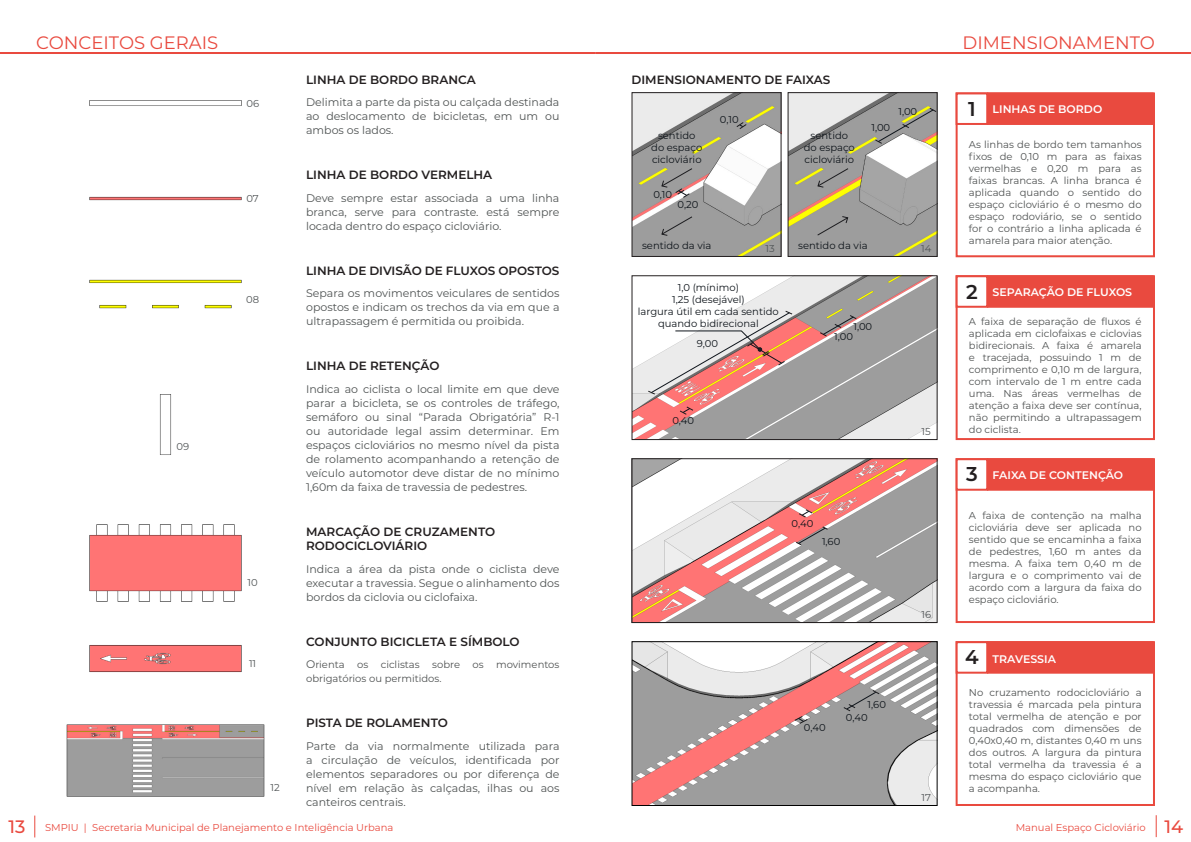
<style>
.page{position:relative;width:1191px;height:842px;background:#fff}
.page>*{position:absolute;margin:0;border:0;box-sizing:border-box;transform-origin:0 0}
.Cotas_Imagens{font:600 20px "Montserrat";color:#231f20}
.Cabeçalho{font:18px "Montserrat";color:#e94a3f}
.t1{font:500 18px "Montserrat";color:#e94a3f}
.Subtitulo_corpo{font:600 12px/14.4px "Montserrat";color:#231f20}
.t2{font:11px/14px "Montserrat";color:#4f5353;text-align:justify}
.Cotas_Imagens-2{font:600 11px "Montserrat";color:#fff}
.t3{font:10px/12px "Montserrat";color:#4f5252;text-align:justify}
.t4{font:10px/12px "Montserrat";color:#0e141a;text-align:center}
.Rodapé_Texto{font:10px "Montserrat";color:#e94a3f}
.Cotas_Imagens-3{font:10px "Montserrat";color:#515557}
.s1{font-size:11px;color:#4f5353}
</style>
<div class="page">
<svg style="left:1155px;top:815px;width:1px;height:22px"></svg>
<hr style="left:0;top:52px;width:595px;height:2px;background:#e94a3f">
<svg style="left:34px;top:815px;width:1px;height:22px"></svg>
<img style="left:89px;top:196px;width:153px;height:5px">
<img style="left:89px;top:279px;width:153px;height:30px">
<img style="left:159px;top:394px;width:13px;height:61px">
<img style="left:89px;top:524px;width:153px;height:78px">
<img style="left:89px;top:645px;width:153px;height:27px">
<img style="left:66px;top:724px;width:199px;height:73px">
<img style="left:89px;top:100px;width:153px;height:6px">
<hr style="left:595px;top:52px;width:596px;height:2px;background:#e94a3f">
<img style="left:633px;top:460px;width:302px;height:161px">
<div style="left:955px;top:458px;width:200px;height:165px;border:2px solid #e94a3f"></div>
<div style="left:955px;top:458px;width:33px;height:33px;background:#fff;border:2px solid #e94a3f"></div>
<div style="left:987px;top:458px;width:166px;height:33px;background:#e94a3f;border:2px solid #e94a3f"></div>
<div style="left:631px;top:458px;width:306px;height:165px;border:1px solid #231f20"></div>
<svg style="left:795px;top:526px;width:34px;height:20px"></svg>
<svg style="left:798px;top:508px;width:15px;height:10px"></svg>
<div style="left:955px;top:275px;width:200px;height:165px;border:2px solid #e94a3f"></div>
<div style="left:955px;top:275px;width:33px;height:33px;background:#fff;border:2px solid #e94a3f"></div>
<div style="left:987px;top:275px;width:166px;height:33px;background:#e94a3f;border:2px solid #e94a3f"></div>
<img style="left:633px;top:277px;width:302px;height:161px">
<div style="left:631px;top:275px;width:306px;height:165px;border:1px solid #231f20"></div>
<svg style="left:819px;top:314px;width:38px;height:23px"></svg>
<svg style="left:678px;top:406px;width:16px;height:10px"></svg>
<img style="left:633px;top:643px;width:302px;height:161px">
<div style="left:631px;top:641px;width:306px;height:165px;border:1px solid #000"></div>
<div style="left:955px;top:641px;width:200px;height:165px;border:2px solid #e94a3f"></div>
<div style="left:955px;top:641px;width:33px;height:33px;background:#fff;border:2px solid #e94a3f"></div>
<div style="left:987px;top:641px;width:166px;height:33px;background:#e94a3f;border:2px solid #e94a3f"></div>
<svg style="left:842px;top:689px;width:38px;height:23px"></svg>
<svg style="left:793px;top:715px;width:15px;height:10px"></svg>
<img style="left:633px;top:94px;width:146px;height:161px">
<div style="left:631px;top:92px;width:150px;height:165px;border:1px solid #231f20"></div>
<img style="left:789px;top:94px;width:146px;height:161px">
<div style="left:787px;top:92px;width:150px;height:165px;border:1px solid #231f20"></div>
<svg style="left:660px;top:215px;width:33px;height:22px"></svg>
<svg style="left:660px;top:167px;width:33px;height:32px"></svg>
<svg style="left:735px;top:121px;width:12px;height:9px"></svg>
<div style="left:955px;top:92px;width:200px;height:165px;border:2px solid #e94a3f"></div>
<div style="left:955px;top:92px;width:33px;height:33px;background:#fff;border:2px solid #e94a3f"></div>
<div style="left:987px;top:92px;width:166px;height:33px;background:#e94a3f;border:2px solid #e94a3f"></div>
<svg style="left:816px;top:215px;width:33px;height:21px"></svg>
<svg style="left:816px;top:167px;width:33px;height:21px"></svg>
<svg style="left:874px;top:107px;width:63px;height:38px;background:#a7a596"></svg>
<svg style="left:647px;top:310px;width:146px;height:85px"></svg>
<p class="Cabeçalho" style="left:36px;top:30px;width:184px">CONCEITOS GERAIS</p>
<p class="Cotas_Imagens-3" style="left:176px;top:440px;width:14px">09</p>
<p class="Cotas_Imagens-3" style="left:246px;top:97px;width:14px">06</p>
<p class="Cotas_Imagens-3" style="left:246px;top:192px;width:14px">07</p>
<p class="Cotas_Imagens-3" style="left:246px;top:293px;width:14px">08</p>
<p class="Cotas_Imagens-3" style="left:247px;top:576px;width:12px">10</p>
<p class="Cotas_Imagens-3" style="left:249px;top:656px;width:9px">11</p>
<p class="Cotas_Imagens-3" style="left:270px;top:781px;width:11px">12</p>
<p class="Subtitulo_corpo" style="left:306px;top:72px;width:171px">LINHA DE BORDO BRANCA</p>
<p class="t2" style="left:306px;top:95px;width:255px">Delimita a parte da pista ou calçada destinada ao deslocamento de bicicletas, em um ou ambos os lados.</p>
<p class="Subtitulo_corpo" style="left:306px;top:167px;width:188px">LINHA DE BORDO VERMELHA</p>
<p class="t2" style="left:306px;top:190px;width:255px">Deve sempre estar associada a uma linha branca, serve para contraste. está sempre locada dentro do espaço cicloviário.</p>
<p class="Subtitulo_corpo" style="left:306px;top:263px;width:255px">LINHA DE DIVISÃO DE FLUXOS OPOSTOS</p>
<p class="t2" style="left:306px;top:286px;width:255px">Separa os movimentos veiculares de sentidos opostos e indicam os trechos da via em que a ultrapassagem é permitida ou proibida.</p>
<p class="Subtitulo_corpo" style="left:306px;top:358px;width:135px">LINHA DE RETENÇÃO</p>
<p class="t2" style="left:306px;top:382px;width:255px">Indica ao ciclista o local limite em que deve parar a bicicleta, se os controles de tráfego, semáforo ou sinal “Parada Obrigatória” R-1 ou autoridade legal assim determinar. Em espaços cicloviários no mesmo nível da pista de rolamento acompanhando a retenção de veículo automotor deve distar de no mínimo 1,60m da faixa de travessia de pedestres.</p>
<p class="Subtitulo_corpo" style="left:306px;top:524px;width:191px">MARCAÇÃO DE CRUZAMENTO<br>RODOCICLOVIÁRIO</p>
<p class="t2" style="left:306px;top:561px;width:255px">Indica a área da pista onde o ciclista deve executar a travessia. Segue o alinhamento dos bordos da ciclovia ou ciclofaixa.</p>
<p class="Subtitulo_corpo" style="left:306px;top:634px;width:215px">CONJUNTO BICICLETA E SÍMBOLO</p>
<p class="t3" style="left:306px;top:657px;width:255px;line-height:14px"><span class="s1">O</span>rienta os ciclistas sobre os movimentos obrigatórios ou permitidos.</p>
<p class="Subtitulo_corpo" style="left:306px;top:715px;width:143px">PISTA DE ROLAMENTO</p>
<p class="t2" style="left:306px;top:739px;width:255px">Parte da via normalmente utilizada para a circulação de veículos, identificada por elementos separadores ou por diferença de nível em relação às calçadas, ilhas ou aos canteiros centrais.</p>
<p class="Subtitulo_corpo" style="left:631px;top:72px;width:200px">DIMENSIONAMENTO DE FAIXAS</p>
<p class="t4" style="left:658px;top:129px;width:39px">sentido</p>
<p class="t4" style="left:651px;top:141px;width:53px">do espaço</p>
<p class="t4" style="left:652px;top:153px;width:51px">cicloviário</p>
<p class="t4" style="left:653px;top:189px;width:20px">0,10</p>
<p class="t4" style="left:677px;top:198px;width:22px">0,20</p>
<p class="t4" style="left:642px;top:239px;width:71px">sentido da via</p>
<p class="t4" style="left:720px;top:113px;width:20px">0,10</p>
<p class="t4" style="left:810px;top:129px;width:39px">sentido</p>
<p class="t4" style="left:804px;top:141px;width:53px">do espaço</p>
<p class="t4" style="left:804px;top:153px;width:51px">cicloviário</p>
<p class="t4" style="left:871px;top:121px;width:20px">1,00</p>
<p class="t4" style="left:898px;top:105px;width:20px">1,00</p>
<p class="t4" style="left:798px;top:239px;width:71px">sentido da via</p>
<p class="Cotas_Imagens-3" style="left:765px;top:241px;width:9px">13</p>
<p class="Cotas_Imagens-3" style="left:921px;top:241px;width:12px">14</p>
<p class="t4" style="left:678px;top:282px;width:63px">1,0 (mínimo)</p>
<p class="t4" style="left:672px;top:294px;width:74px">1,25 (desejável)</p>
<p class="t4" style="left:638px;top:306px;width:142px">largura útil em cada sentido quando bidirecional</p>
<p class="t4" style="left:697px;top:337px;width:23px">9,00</p>
<p class="t4" style="left:672px;top:414px;width:23px">0,40</p>
<p class="t4" style="left:853px;top:320px;width:20px">1,00</p>
<p class="t4" style="left:834px;top:331px;width:20px">1,00</p>
<p class="t4" style="left:791px;top:517px;width:23px">0,40</p>
<p class="t4" style="left:822px;top:535px;width:20px">1,60</p>
<p class="t4" style="left:804px;top:721px;width:23px">0,40</p>
<p class="t4" style="left:867px;top:698px;width:20px">1,60</p>
<p class="t4" style="left:846px;top:711px;width:23px">0,40</p>
<p class="Cotas_Imagens-3" style="left:921px;top:425px;width:11px">15</p>
<p class="Cotas_Imagens-3" style="left:921px;top:608px;width:11px">16</p>
<p class="Cotas_Imagens-3" style="left:921px;top:790px;width:11px">17</p>
<p class="Cabeçalho" style="left:962px;top:30px;width:194px">DIMENSIONAMENTO</p>
<p class="Cotas_Imagens" style="left:968px;top:94px;width:9px">1</p>
<p class="Cotas_Imagens-2" style="left:992px;top:101px;width:111px">LINHAS DE BORDO</p>
<p class="t3" style="left:969px;top:138px;width:174px">As linhas de bordo tem tamanhos fixos de 0,10 m para as faixas vermelhas e 0,20 m para as faixas brancas. A linha branca é aplicada quando o sentido do espaço cicloviário é o mesmo do espaço rodoviário, se o sentido for o contrário a linha aplicada é amarela para maior atenção.</p>
<p class="Cotas_Imagens" style="left:966px;top:277px;width:13px">2</p>
<p class="Cotas_Imagens-2" style="left:992px;top:284px;width:141px">SEPARAÇÃO DE FLUXOS</p>
<p class="t3" style="left:969px;top:315px;width:174px">A faixa de separação de fluxos é aplicada em ciclofaixas e ciclovias bidirecionais. A faixa é amarela e tracejada, possuindo 1 m de comprimento e 0,10 m de largura, com intervalo de 1 m entre cada uma. Nas áreas vermelhas de atenção a faixa deve ser contínua, não permitindo a ultrapassagem do ciclista.</p>
<p class="Cotas_Imagens" style="left:966px;top:460px;width:13px">3</p>
<p class="Cotas_Imagens-2" style="left:992px;top:467px;width:132px">FAIXA DE CONTENÇÃO</p>
<p class="t3" style="left:969px;top:509px;width:174px">A faixa de contenção na malha cicloviária deve ser aplicada no sentido que se encaminha a faixa de pedestres, 1,60 m antes da mesma. A faixa tem 0,40 m de largura e o comprimento vai de acordo com a largura da faixa do espaço cicloviário.</p>
<p class="Cotas_Imagens" style="left:965px;top:643px;width:15px">4</p>
<p class="Cotas_Imagens-2" style="left:992px;top:650px;width:91px">CRUZAMENTOS</p>
<p class="Cotas_Imagens-2" style="left:992px;top:651px;width:65px">TRAVESSIA</p>
<p class="t3" style="left:969px;top:686px;width:174px">No cruzamento rodocicloviário a travessia é marcada pela pintura total vermelha de atenção e por quadrados com dimensões de 0,40x0,40 m, distantes 0,40 m uns dos outros. A largura da pintura total vermelha da travessia é a mesma do espaço cicloviário que a acompanha.</p>
<p class="t1" style="left:9px;top:814px;width:18px">13</p>
<p class="Rodapé_Texto" style="left:45px;top:821px;width:350px">SMPIU | Secretaria Municipal de Planejamento e Inteligência Urbana</p>
<p class="Rodapé_Texto" style="left:1015px;top:820px;width:131px">Manual Espaço Cicloviário</p>
<p class="t1" style="left:1164px;top:814px;width:20px">14</p>
</div>
